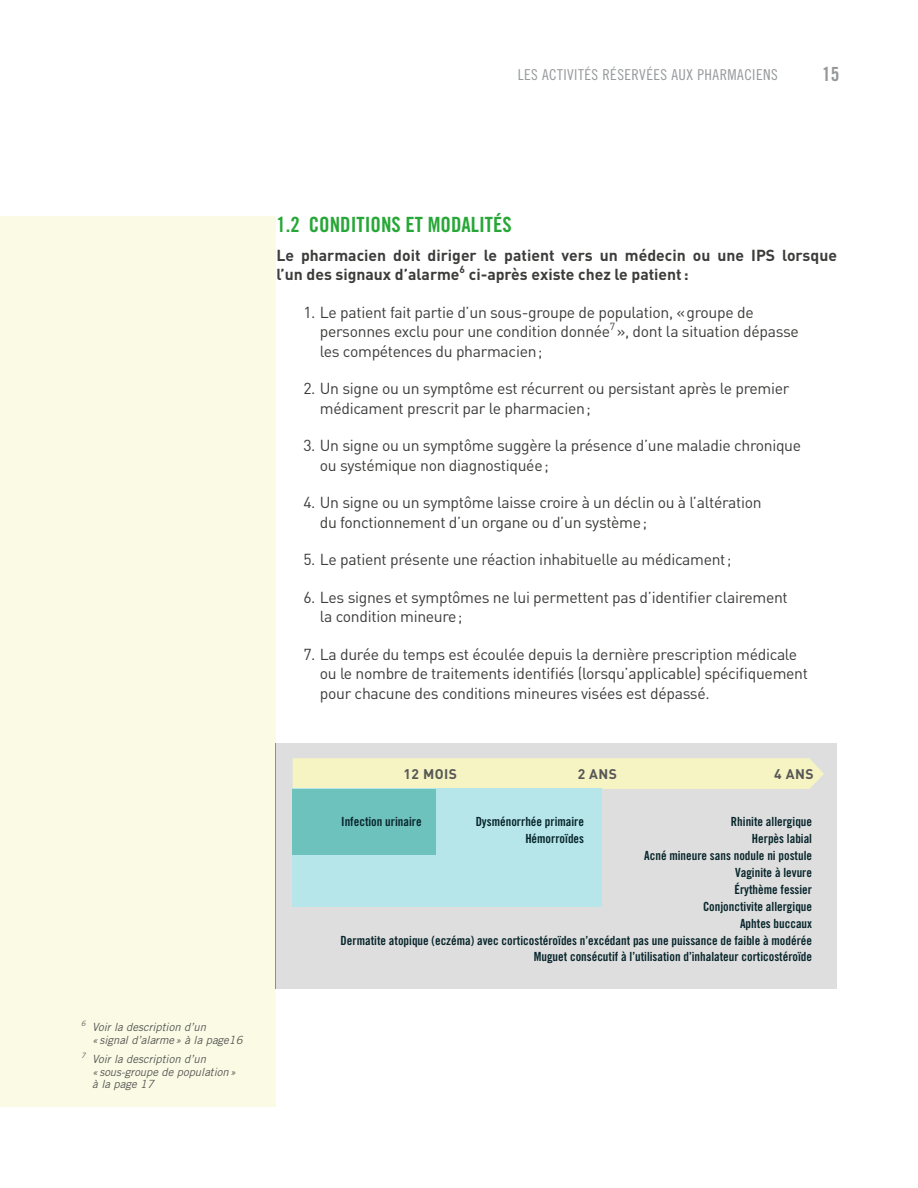
<style>
.page{position:relative;width:918px;height:1188px;background:#fff}
.page>*{position:absolute;margin:0;border:0;box-sizing:border-box;transform-origin:0 0}
.TITRE_DE_NIV_3{font:21px "Trade Gothic Bold Cond Twenty";color:#27a737}
.t1{font:19.5px "Trade Gothic Bold Cond Twenty";color:#959899}
.Texte_gris{font:15.75px/19.5px "DIN";letter-spacing:-.02em;color:#3c3c3b}
.Texte_gris-2{font:700 15.75px/19.5px "DIN";color:#3c3c3b}
.t2{font:15px "Trade Gothic Cond Eighteen";letter-spacing:.03em;color:#959899}
.t3{font:700 13.8px "DIN";letter-spacing:.03em;color:#575756}
.t4{font:12.6px/16.8px "Trade Gothic Bold Cond Twenty";color:#08262c;text-align:right}
.note_bas_de_page{font:italic 11.25px/12.8px "Trade Gothic";color:#575756}
.note_bas_de_page-2{font:italic 7.35px "Trade Gothic";color:#575756}
</style>
<div class="page">
<div style="left:0;top:216px;width:275px;height:891px;background:#fafae5"></div>
<div style="left:276px;top:743px;width:561px;height:245px;background:#dedede"></div>
<div style="left:293px;top:758px;width:531px;height:31px;background:#f6f4c3"></div>
<div style="left:293px;top:789px;width:309px;height:118px;background:#b6e6e9"></div>
<div style="left:293px;top:789px;width:143px;height:66px;background:#6dc2be"></div>
<p class="t2" style="left:518px;top:66px;width:262px">LES ACTIVITÉS RÉSERVÉES AUX PHARMACIENS</p>
<p class="t1" style="left:822px;top:62px;width:19px">15</p>
<p class="note_bas_de_page-2" style="left:81px;top:1019px;width:6px">6</p>
<p class="note_bas_de_page" style="left:92px;top:1021px;width:152px">Voir la description d’un «signal d’alarme » à la page16</p>
<p class="note_bas_de_page-2" style="left:81px;top:1051px;width:6px">7</p>
<p class="note_bas_de_page" style="left:92px;top:1052px;width:145px">Voir la description d’un «sous-groupe de population» à la page 17</p>
<p class="TITRE_DE_NIV_3" style="left:276px;top:212px;width:237px">1.2 CONDITIONS ET MODALITÉS</p>
<p class="Texte_gris-2" style="left:276px;top:244px;width:562px">Le pharmacien doit diriger le patient vers un médecin ou une IPS lorsque l’un des signaux d’alarme<sup>6</sup> ci-après existe chez le patient:</p>
<p class="Texte_gris" style="left:320px;top:302px;width:481px;text-indent:-16px">1. Le patient fait partie d’un sous-groupe de population, «groupe de personnes exclu pour une condition donnée<sup>7</sup> », dont la situation dépasse les compétences du pharmacien;</p>
<p class="Texte_gris" style="left:320px;top:378px;width:471px;text-indent:-16px">2. Un signe ou un symptôme est récurrent ou persistant après le premier médicament prescrit par le pharmacien;</p>
<p class="Texte_gris" style="left:320px;top:435px;width:483px;text-indent:-16px">3. Un signe ou un symptôme suggère la présence d’une maladie chronique ou systémique non diagnostiquée;</p>
<p class="Texte_gris" style="left:320px;top:492px;width:443px;text-indent:-16px">4. Un signe ou un symptôme laisse croire à un déclin ou à l’altération du fonctionnement d’un organe ou d’un système;</p>
<p class="Texte_gris" style="left:303px;top:549px;width:430px">5. Le patient présente une réaction inhabituelle au médicament;</p>
<p class="Texte_gris" style="left:320px;top:587px;width:469px;text-indent:-16px">6. Les signes et symptômes ne lui permettent pas d’identifier clairement la condition mineure;</p>
<p class="Texte_gris" style="left:320px;top:644px;width:490px;text-indent:-16px">7. La durée du temps est écoulée depuis la dernière prescription médicale ou le nombre de traitements identifiés (lorsqu’applicable) spécifiquement pour chacune des conditions mineures visées est dépassé.</p>
<p class="t3" style="left:404px;top:765px;width:55px">12 MOIS</p>
<p class="t3" style="left:578px;top:765px;width:41px">2 ANS</p>
<p class="t3" style="left:774px;top:765px;width:41px">4 ANS</p>
<p class="t4" style="left:341px;top:813px;width:82px">Infection urinaire</p>
<p class="t4" style="left:476px;top:813px;width:110px">Dysménorrhée primaire<br>Hémorroïdes</p>
<p class="t4" style="left:341px;top:813px;width:473px">Rhinite allergique<br>Herpès labial<br>Acné mineure sans nodule ni postule<br>Vaginite à levure<br>Érythème fessier<br>Conjonctivite allergique<br>Aphtes buccaux<br>Dermatite atopique (eczéma) avec corticostéroïdes n’excédant pas une puissance de faible à modérée Muguet consécutif à l’utilisation d’inhalateur corticostéroïde</p>
</div>
